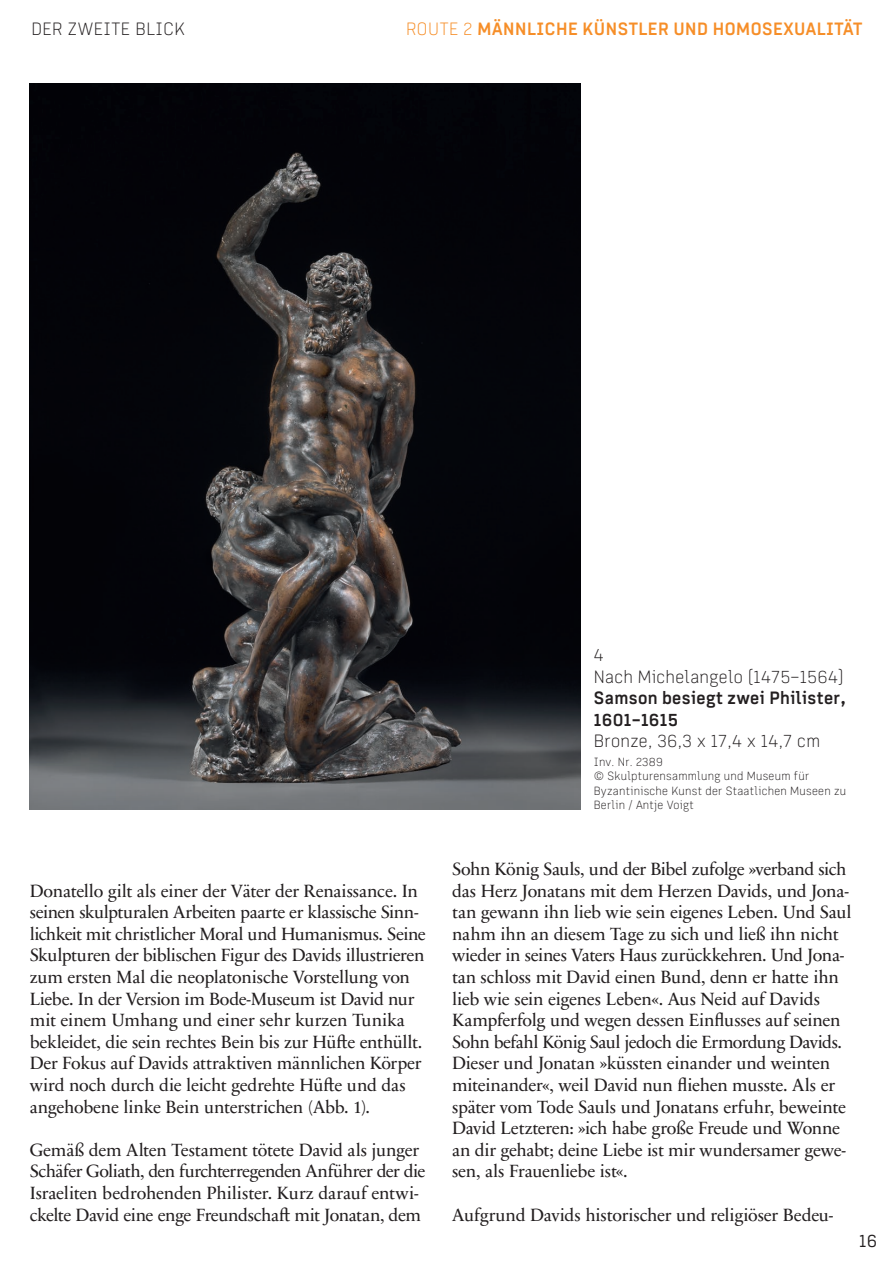
<style>
.page{position:relative;width:893px;height:1263px;background:#fff}
.page>*{position:absolute;margin:0;border:0;box-sizing:border-box;transform-origin:0 0}
.t1{font:18px/21.6px "Sabon Next LT Pro";letter-spacing:-.015em;color:#231f20}
.t2{font:300 18px/21.6px "MI Grotesk";letter-spacing:.02em;color:#231f20}
.t3{font:700 18px "MI Grotesk";letter-spacing:.03em;color:#f68e28}
.t4{font:700 18px/21.6px "MI Grotesk";letter-spacing:.02em;color:#231f20}
.t5{font:18px "MI Grotesk";color:#231f20}
.t6{font:300 12px/14.4px "MI Grotesk";letter-spacing:.02em;color:#231f20}
.s1{font-weight:300}
</style>
<div class="page">
<img style="left:30px;top:84px;width:551px;height:725px">
<p class="t2" style="left:31px;top:18px;width:155px">DER ZWEITE BLICK</p>
<p class="t3" style="left:406px;top:17px;width:458px"><span class="s1">ROUTE 2</span> MÄNNLICHE KÜNSTLER UND HOMOSEXUALITÄT</p>
<p class="t1" style="left:30px;top:879px;width:398px">Donatello gilt als einer der Väter der Renaissance. In seinen skulpturalen Arbeiten paarte er klassische Sinn&shy;lichkeit mit christlicher Moral und Humanismus. Seine Skulpturen der biblischen Figur des Davids illustrieren zum ersten Mal die neoplatonische Vorstellung von Liebe. In der Version im Bode-Museum ist David nur mit einem Umhang und einer sehr kurzen Tunika bekleidet, die sein rechtes Bein bis zur Hüfte enthüllt.<br>Der Fokus auf Davids attraktiven männlichen Körper wird noch durch die leicht gedrehte Hüfte und das angehobene linke Bein unterstrichen (Abb. 1).</p>
<p class="t1" style="left:30px;top:1138px;width:397px">Gemäß dem Alten Testament tötete David als junger Schäfer Goliath, den furchterregenden Anführer der die Israeliten bedrohenden Philister. Kurz darauf entwi&shy;ckelte David eine enge Freundschaft mit Jonatan, dem</p>
<p class="t2" style="left:594px;top:643px;width:251px">4<br>Nach Michelangelo (1475–1564)</p>
<p class="t4" style="left:594px;top:687px;width:254px">Samson besiegt zwei Philister,<br>1601–1615</p>
<p class="t2" style="left:594px;top:730px;width:228px">Bronze, 36,3 x 17,4 x 14,7 cm</p>
<p class="t6" style="left:594px;top:754px;width:254px">Inv. Nr. 2389<br>© Skulpturensammlung und Museum für<br>Byzantinische Kunst der Staatlichen Museen zu<br>Berlin / Antje Voigt</p>
<p class="t1" style="left:452px;top:857px;width:401px">Sohn König Sauls, und der Bibel zufolge »verband sich das Herz Jonatans mit dem Herzen Davids, und Jona&shy;tan gewann ihn lieb wie sein eigenes Leben. Und Saul nahm ihn an diesem Tage zu sich und ließ ihn nicht wieder in seines Vaters Haus zurückkehren. Und Jona&shy;tan schloss mit David einen Bund, denn er hatte ihn lieb wie sein eigenes Leben«. Aus Neid auf Davids Kampferfolg und wegen dessen Einflusses auf seinen Sohn befahl König Saul jedoch die Ermordung Davids.<br>Dieser und Jonatan »küssten einander und weinten miteinander«, weil David nun fliehen musste. Als er später vom Tode Sauls und Jonatans erfuhr, beweinte David Letzteren: »ich habe große Freude und Wonne an dir gehabt; deine Liebe ist mir wundersamer gewe&shy;sen, als Frauenliebe ist«.</p>
<p class="t1" style="left:452px;top:1203px;width:383px">Aufgrund Davids historischer und religiöser Bedeu-</p>
<p class="t5" style="left:859px;top:1229px;width:20px">16</p>
</div>
